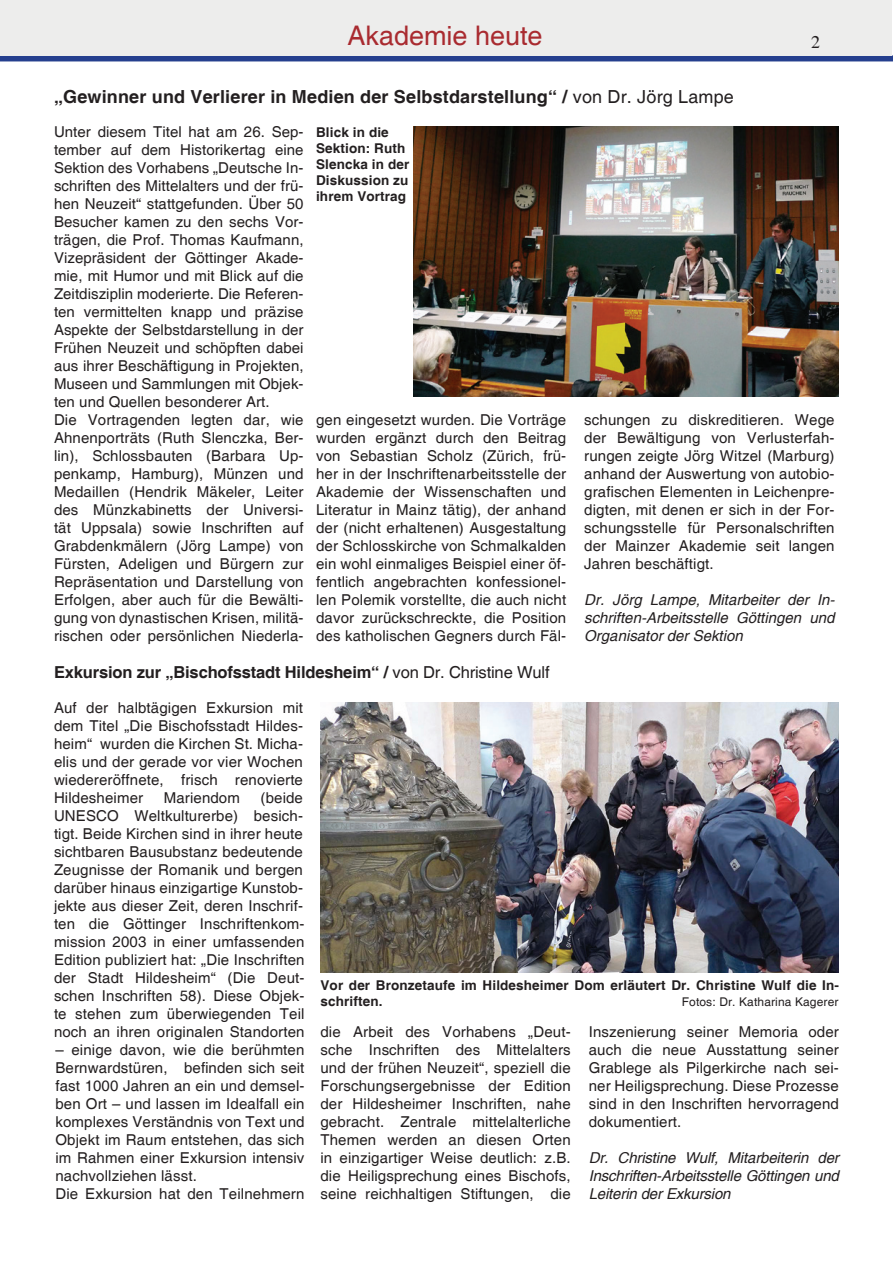
<style>
.page{position:relative;width:893px;height:1263px;background:#fff}
.page>*{position:absolute;margin:0;border:0;box-sizing:border-box;transform-origin:0 0}
.t1{font:27px "Helvetica";color:#a92b30}
.t2{font:700 18px "Helvetica";letter-spacing:.01em;color:#231f20}
.t3{font:18px "Times";color:#231f20}
.t4{font:700 16.5px "Helvetica";letter-spacing:-.01em;color:#231f20}
.t5{font:15px/18px "Helvetica";letter-spacing:.01em;color:#231f20;text-align:justify}
.t6{font:italic 15px/18px "Helvetica";letter-spacing:-.005em;color:#231f20;text-align:justify}
.t7{font:700 13.5px/16.2px "Helvetica";letter-spacing:.01em;color:#231f20}
.t8{font:12px "Helvetica";letter-spacing:.01em;color:#231f20}
.s1{font-weight:400}
</style>
<div class="page">
<div style="left:0;top:55px;width:893px;height:6px;background:#253f8e"></div>
<div style="left:0;top:0;width:891px;height:55px;background:#ededec"></div>
<img style="left:414px;top:126px;width:425px;height:270px">
<img style="left:320px;top:702px;width:519px;height:270px">
<h1 class="t1" style="left:347px;top:19px;width:197px">Akademie heute</h1>
<p class="t3" style="left:811px;top:31px;width:10px">2</p>
<p class="t2" style="left:54px;top:86px;width:681px">„Gewinner und Verlierer in Medien der Selbstdarstellung“ / <span class="s1">von Dr. Jörg Lampe</span></p>
<p class="t7" style="left:316px;top:124px;width:95px">Blick in die<br>Sektion: Ruth<br>Slencka in der<br>Diskussion zu ihrem Vortrag</p>
<p class="t5" style="left:54px;top:123px;width:251px;text-align:left">Unter diesem Titel hat am 26. Sep&shy;tember auf dem Historikertag eine Sektion des Vorhabens „Deutsche In&shy;schriften des Mittelalters und der frü&shy;hen Neuzeit“ stattgefunden. Über 50<br>Besucher kamen zu den sechs Vor&shy;trägen, die Prof. Thomas Kaufmann, Vizepräsident der Göttinger Akade&shy;mie, mit Humor und mit Blick auf die Zeitdisziplin moderierte. Die Referen&shy;ten vermittelten knapp und präzise Aspekte der Selbstdarstellung in der Frühen Neuzeit und schöpften dabei aus ihrer Beschäftigung in Projekten, Museen und Sammlungen mit Objek&shy;ten und Quellen besonderer Art.<br>Die Vortragenden legten dar, wie Ahnenporträts (Ruth Slenczka, Ber&shy;lin), Schlossbauten (Barbara Up&shy;penkamp, Hamburg), Münzen und Medaillen (Hendrik Mäkeler, Leiter des Münzkabinetts der Universi&shy;tät Uppsala) sowie Inschriften auf Grabdenkmälern (Jörg Lampe) von Fürsten, Adeligen und Bürgern zur Repräsentation und Darstellung von Erfolgen, aber auch für die Bewälti&shy;gung von dynastischen Krisen, militä&shy;rischen oder persönlichen Niederla-</p>
<p class="t5" style="left:316px;top:411px;width:252px">gen eingesetzt wurden. Die Vorträge wurden ergänzt durch den Beitrag von Sebastian Scholz (Zürich, frü&shy;her in der Inschriftenarbeitsstelle der Akademie der Wissenschaften und Literatur in Mainz tätig), der anhand der (nicht erhaltenen) Ausgestaltung der Schlosskirche von Schmalkalden ein wohl einmaliges Beispiel einer öf&shy;fentlich angebrachten konfessionel&shy;len Polemik vorstellte, die auch nicht davor zurückschreckte, die Position des katholischen Gegners durch Fäl-</p>
<p class="t5" style="left:584px;top:411px;width:252px">schungen zu diskreditieren. Wege der Bewältigung von Verlusterfah&shy;rungen zeigte Jörg Witzel (Marburg) anhand der Auswertung von autobio&shy;grafischen Elementen in Leichenpre&shy;digten, mit denen er sich in der For&shy;schungsstelle für Personalschriften der Mainzer Akademie seit langen Jahren beschäftigt.</p>
<p class="t6" style="left:584px;top:591px;width:252px">Dr. Jörg Lampe, Mitarbeiter der In&shy;schriften-Arbeitsstelle Göttingen und Organisator der Sektion</p>
<p class="t4" style="left:54px;top:662px;width:497px">Exkursion zur „Bischofsstadt Hildesheim“ / <span class="s1">von Dr. Christine Wulf</span></p>
<p class="t5" style="left:54px;top:699px;width:251px">Auf der halbtägigen Exkursion mit dem Titel „Die Bischofsstadt Hildes&shy;heim“ wurden die Kirchen St. Micha&shy;elis und der gerade vor vier Wochen wiedereröffnete, frisch renovierte Hildesheimer</p>
<p class="t5" style="left:54px;top:789px;width:252px;text-indent:207px">(beide UNESCO Weltkulturerbe) besich&shy;tigt. Beide Kirchen sind in ihrer heute sichtbaren Bausubstanz bedeutende Zeugnisse der Romanik und bergen darüber hinaus einzigartige Kunstob&shy;jekte aus dieser Zeit, deren Inschrif&shy;ten die Göttinger Inschriftenkom&shy;mission 2003 in einer umfassenden Edition publiziert hat: „Die Inschriften der Stadt Hildesheim“ (Die Deut&shy;schen Inschriften 58). Diese Objek&shy;te stehen zum überwiegenden Teil noch an ihren originalen Standorten</p>
<p class="t5" style="left:56px;top:1041px;width:250px;text-align:left">– einige davon, wie die berühmten Bernwardstüren, befinden sich seit fast 1000 Jahren an ein und demsel&shy;ben Ort – und lassen im Idealfall ein komplexes Verständnis von Text und Objekt im Raum entstehen, das sich im Rahmen einer Exkursion intensiv nachvollziehen lässt.<br>Die Exkursion hat den Teilnehmern</p>
<p class="t5" style="left:164px;top:789px;width:78px">Mariendom</p>
<p class="t7" style="left:320px;top:977px;width:520px">Vor der Bronzetaufe im Hildesheimer Dom erläutert Dr. Christine Wulf die In&shy;schriften.</p>
<p class="t8" style="left:682px;top:994px;width:158px">Fotos: Dr. Katharina Kagerer</p>
<p class="t5" style="left:320px;top:1023px;width:252px">die Arbeit des Vorhabens „Deut&shy;sche Inschriften des Mittelalters und der frühen Neuzeit“, speziell die Forschungsergebnisse der Edition der Hildesheimer Inschriften, nahe gebracht. Zentrale mittelalterliche Themen werden an diesen Orten in einzigartiger Weise deutlich: z.B. die Heiligsprechung eines Bischofs, seine reichhaltigen Stiftungen, die</p>
<p class="t5" style="left:589px;top:1023px;width:252px">Inszenierung seiner Memoria oder auch die neue Ausstattung seiner Grablege als Pilgerkirche nach sei&shy;ner Heiligsprechung. Diese Prozesse sind in den Inschriften hervorragend dokumentiert.</p>
<p class="t6" style="left:589px;top:1149px;width:252px">Dr. Christine Wulf, Mitarbeiterin der Inschriften-Arbeitsstelle Göttingen und Leiterin der Exkursion</p>
</div>
